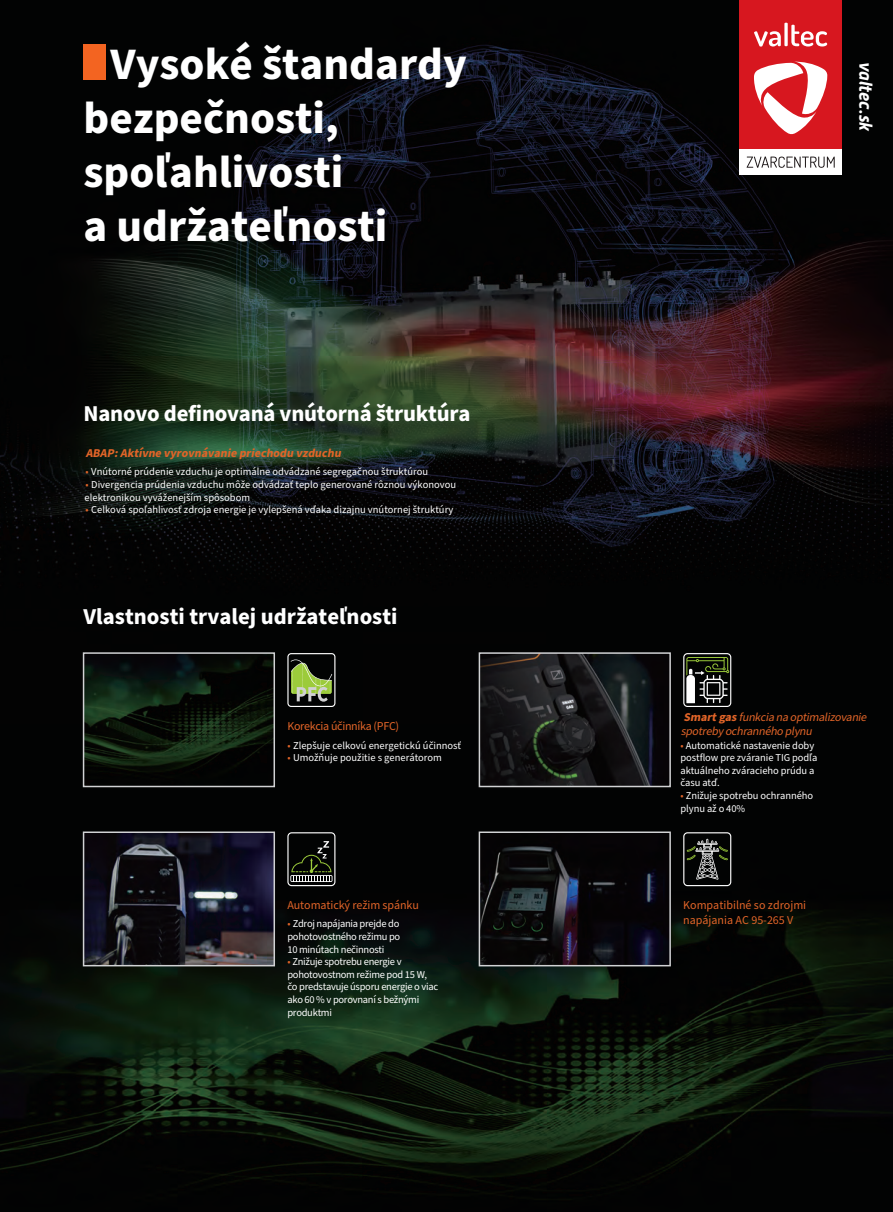
<style>
.page{position:relative;width:893px;height:1212px;background:#fff}
.page>*{position:absolute;margin:0;border:0;box-sizing:border-box;transform-origin:0 0}
.t1{font:700 45px/54px "Source Sans Pro";color:#fff}
.t2{font:700 22.65px "Source Sans Pro";letter-spacing:-.01em;color:#fff}
.t3{font:italic 700 18px "Alwyn New";letter-spacing:-.005em;color:#fff}
.t4{font:12px/14.4px "Source Sans Pro";letter-spacing:-.005em;color:#e16428}
.t5{font:italic 700 12px "Source Sans Pro";color:#e16428}
.t6{font:12px "Source Sans Pro";letter-spacing:-.025em;color:#e16428}
.t7{font:italic 11.85px/14.2px "Source Sans Pro";color:#e16428}
.t8{font:10.5px/12.6px "Source Sans Pro";color:#fff}
.t9{font:10.5px/12.6px "Source Sans Pro";letter-spacing:-.025em;color:#fff}
.s1{color:#e16428}
.s2{font-weight:700;font-size:12px}
</style>
<div class="page">
<img style="left:0;top:0;width:893px;height:1212px">
<img style="left:86px;top:655px;width:186px;height:129px">
<div style="left:83px;top:652px;width:192px;height:135px;border:2px solid #d1d2d4"></div>
<img style="left:482px;top:655px;width:186px;height:129px">
<div style="left:479px;top:652px;width:192px;height:135px;border:2px solid #d1d2d4"></div>
<img style="left:86px;top:834px;width:186px;height:129px">
<div style="left:83px;top:831px;width:192px;height:135px;border:2px solid #d1d2d4"></div>
<img style="left:482px;top:834px;width:186px;height:129px">
<div style="left:479px;top:831px;width:192px;height:135px;border:2px solid #d1d2d4"></div>
<svg style="left:287px;top:653px;width:48px;height:54px"></svg>
<svg style="left:683px;top:653px;width:48px;height:54px"></svg>
<svg style="left:287px;top:832px;width:48px;height:54px"></svg>
<svg style="left:683px;top:832px;width:48px;height:54px"></svg>
<div style="left:84px;top:44px;width:22px;height:36px;background:#f36421"></div>
<div style="left:739px;top:0;width:103px;height:149px;background:#d7171f"></div>
<div style="left:739px;top:149px;width:103px;height:26px;background:#fff"></div>
<svg style="left:754px;top:23px;width:73px;height:24px"></svg>
<svg style="left:754px;top:61px;width:73px;height:74px"></svg>
<svg style="left:747px;top:156px;width:88px;height:12px"></svg>
<h1 class="t1" style="left:84px;top:41px;width:385px;text-indent:27px">Vysoké štandardy bezpečnosti, spoľahlivosti<br>a udržateľnosti</h1>
<h2 class="t2" style="left:84px;top:406px;width:388px">Nanovo definovaná vnútorná štruktúra</h2>
<p class="t5" style="left:86px;top:449px;width:259px">ABAP: Aktívne vyrovnávanie priechodu vzduchu</p>
<p class="t8" style="left:86px;top:466px;width:344px"><span class="s1">•</span> Vnútorné prúdenie vzduchu je optimálne odvádzané segregačnou štruktúrou</p>
<p class="t8" style="left:85px;top:479px;width:373px"><span class="s1">•</span> Divergencia prúdenia vzduchu môže odvádzať teplo generované rôznou výkonovou elektronikou vyváženejším spôsobom</p>
<p class="t8" style="left:86px;top:504px;width:369px"><span class="s1">•</span> Celková spoľahlivosť zdroja energie je vylepšená vďaka dizajnu vnútornej štruktúry</p>
<h2 class="t2" style="left:84px;top:608px;width:316px">Vlastnosti trvalej udržateľnosti</h2>
<p class="t6" style="left:287px;top:721px;width:113px">Korekcia účinníka (PFC)</p>
<p class="t8" style="left:287px;top:740px;width:175px"><span class="s1">•</span> Zlepšuje celkovú energetickú účinnosť</p>
<p class="t8" style="left:287px;top:752px;width:156px"><span class="s1">•</span> Umožňuje použitie s generátorom</p>
<p class="t4" style="left:287px;top:899px;width:133px">Automatický režim spánku</p>
<p class="t8" style="left:287px;top:919px;width:114px;text-align:justify"><span class="s1">•</span> Zdroj napájania prejde do pohotovostného režimu po 10 minútach nečinnosti</p>
<p class="t9" style="left:287px;top:956px;width:152px"><span class="s1">•</span> Znižuje spotrebu energie v pohotovostnom režime pod 15 W, čo predstavuje úsporu energie o viac ako 60 % v porovnaní s bežnými produktmi</p>
<h3 class="t3" style="left:873px;top:62px;width:71px;rotate:90deg">valtec.sk</h3>
<p class="t7" style="left:681px;top:711px;width:189px"><span class="s2">Smart gas</span> funkcia na optimalizovanie spotreby ochranného plynu</p>
<p class="t8" style="left:680px;top:740px;width:138px"><span class="s1">•</span> Automatické nastavenie doby postflow pre zváranie TIG podľa aktuálneho zváracieho prúdu a času atď.</p>
<p class="t8" style="left:680px;top:790px;width:134px"><span class="s1">•</span> Znižuje spotrebu ochranného plynu až o 40%</p>
<p class="t4" style="left:683px;top:899px;width:124px">Kompatibilné so zdrojmi napájania AC 95-265 V</p>
</div>
